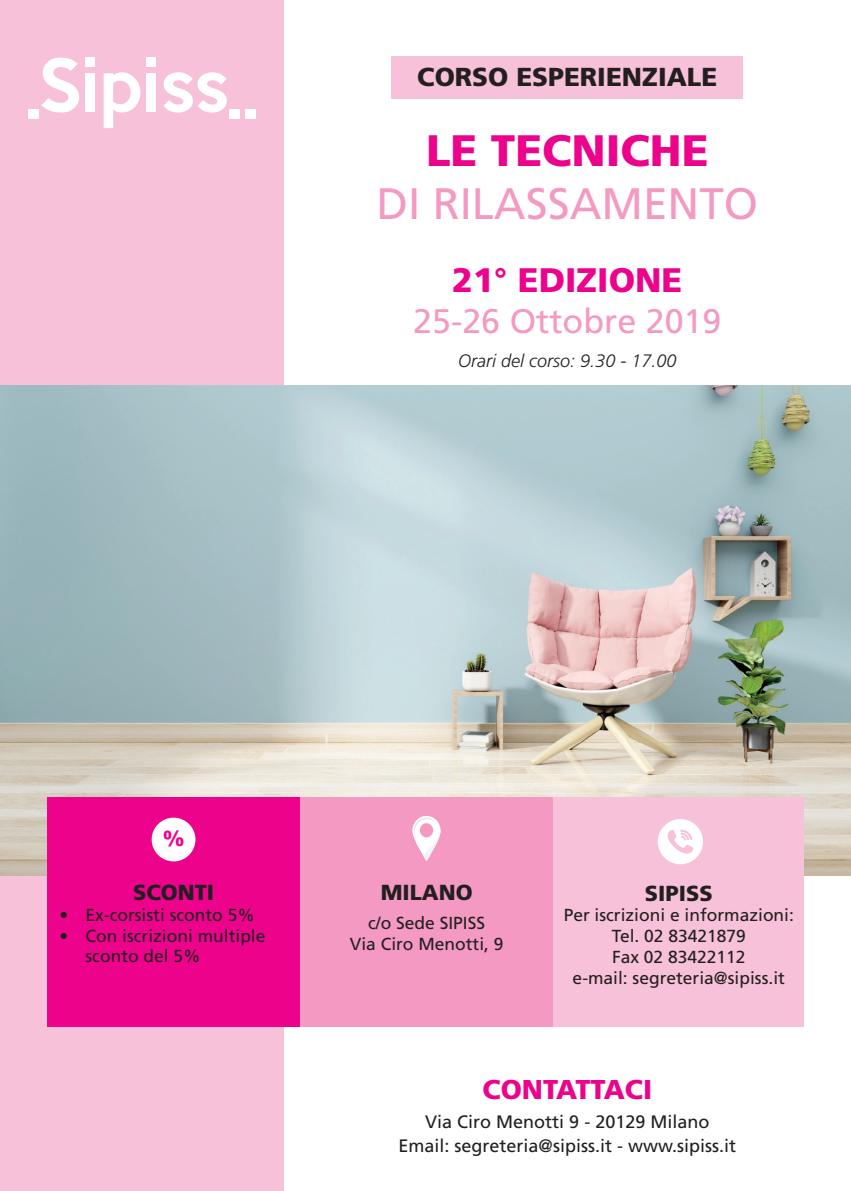
<style>
.page{position:relative;width:851px;height:1191px;background:#fff}
.page>*{position:absolute;margin:0;border:0;box-sizing:border-box;transform-origin:0 0}
.t1{font:44px "Frutiger LT Std";color:#f499c2}
.t2{font:900 44px "Frutiger LT Std";color:#ed028c}
.t3{font:34px "Frutiger LT Std";color:#f499c2}
.t4{font:900 34px "Frutiger LT Std";color:#ed028c}
.t5{font:900 27.2px "Frutiger LT Std";color:#ed028c}
.t6{font:900 26px "Frutiger LT Std";color:#231f20}
.t7{font:900 21.8px "Frutiger LT Std";color:#231f20}
.t8{font:900 21.8px "Frutiger LT Std";color:#ed028c}
.t9{font:18px/24px "Frutiger LT Std";color:#231f20;text-align:center}
.t10{font:italic 300 18px "Frutiger LT Std";color:#231f20}
.t11{font:17.4px/20.8px "Frutiger LT Std";color:#231f20;text-align:center}
</style>
<div class="page">
<div style="left:0;top:0;width:283px;height:1191px;background:#f7c1d9"></div>
<svg style="left:41px;top:58px;width:38px;height:54px"></svg>
<div style="left:85px;top:73px;width:10px;height:39px;background:#fff"></div>
<div style="left:85px;top:57px;width:10px;height:10px;background:#fff"></div>
<svg style="left:104px;top:72px;width:36px;height:56px"></svg>
<div style="left:146px;top:73px;width:10px;height:39px;background:#fff"></div>
<div style="left:146px;top:57px;width:10px;height:10px;background:#fff"></div>
<svg style="left:163px;top:72px;width:64px;height:41px"></svg>
<div style="left:28px;top:109px;width:11px;height:10px;background:#fff"></div>
<div style="left:245px;top:109px;width:10px;height:10px;background:#fff"></div>
<div style="left:229px;top:109px;width:10px;height:9px;background:#fff"></div>
<div style="left:391px;top:57px;width:352px;height:42px;background:#f7c1d9"></div>
<img style="left:0;top:386px;width:850px;height:489px">
<div style="left:551px;top:797px;width:252px;height:229px;background:#f7c1d9"></div>
<div style="left:300px;top:797px;width:253px;height:229px;background:#f499c2"></div>
<div style="left:47px;top:797px;width:253px;height:229px;background:#ed028c"></div>
<svg style="left:412px;top:816px;width:28px;height:45px"></svg>
<div style="left:657px;top:819px;width:46px;height:45px;background:#fff;border-radius:50%"></div>
<svg style="left:667px;top:829px;width:26px;height:24px"></svg>
<div style="left:152px;top:817px;width:43px;height:44px;background:#fff;border-radius:50%"></div>
<h3 class="t6" style="left:417px;top:61px;width:301px">CORSO ESPERIENZIALE</h3>
<h1 class="t2" style="left:426px;top:124px;width:284px">LE TECNICHE</h1>
<h1 class="t1" style="left:376px;top:178px;width:383px">DI RILASSAMENTO</h1>
<h2 class="t4" style="left:452px;top:259px;width:232px">21° EDIZIONE</h2>
<h2 class="t3" style="left:413px;top:301px;width:310px">25-26 Ottobre 2019</h2>
<p class="t10" style="left:458px;top:350px;width:220px">Orari del corso: 9.30 - 17.00</p>
<p class="t8" style="left:163px;top:825px;width:23px">%</p>
<p class="t7" style="left:133px;top:879px;width:82px">SCONTI</p>
<p class="t11" style="left:59px;top:904px;width:197px">• Ex-corsisti sconto 5%</p>
<p class="t11" style="left:85px;top:925px;width:181px;text-align:left;text-indent:-26px">• Con iscrizioni multiple sconto del 5%</p>
<p class="t7" style="left:380px;top:879px;width:93px">MILANO</p>
<p class="t11" style="left:350px;top:912px;width:155px">c/o Sede SIPISS<br>Via Ciro Menotti, 9</p>
<p class="t7" style="left:644px;top:879px;width:69px">SIPISS</p>
<p class="t11" style="left:563px;top:905px;width:232px">Per iscrizioni e informazioni:<br>Tel. 02 83421879<br>Fax 02 83422112<br>e-mail: segreteria@sipiss.it</p>
<h3 class="t5" style="left:482px;top:1072px;width:171px">CONTATTACI</h3>
<p class="t9" style="left:398px;top:1110px;width:339px">Via Ciro Menotti 9 - 20129 Milano<br>Email: segreteria@sipiss.it - www.sipiss.it</p>
</div>
